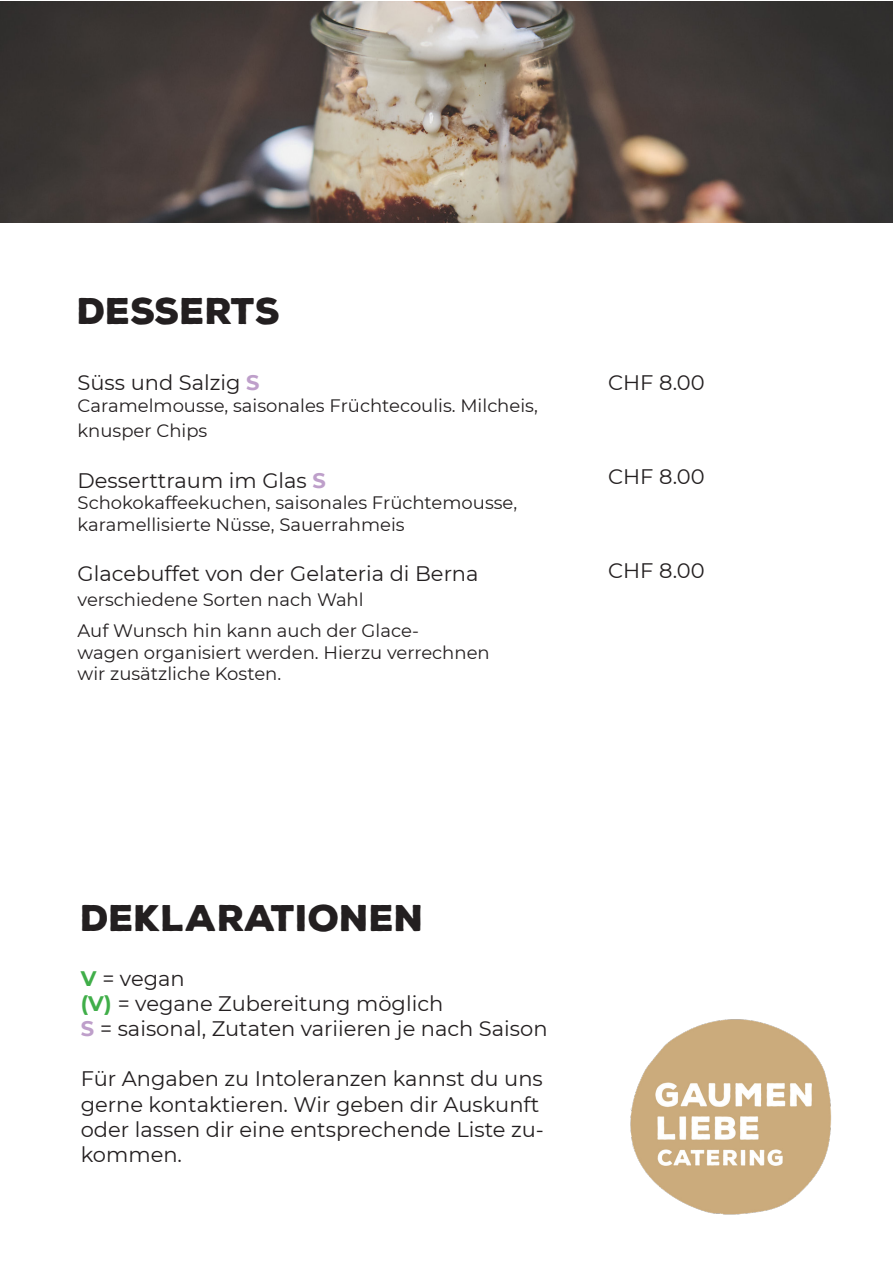
<style>
.page{position:relative;width:893px;height:1263px;background:#fff}
.page>*{position:absolute;margin:0;border:0;box-sizing:border-box;transform-origin:0 0}
.t1{font:900 36px "Nexa Rust Sans";color:#231f20}
.t2{font:21px/25.2px "Montserrat";color:#231f20}
.t3{font:18px/25.2px "Montserrat";color:#231f20}
.s1{font-weight:700;color:#be9fca}
.s2{font-weight:700;color:#40ae49}
</style>
<div class="page">
<img style="left:630px;top:1019px;width:201px;height:196px">
<img style="left:0;top:1px;width:893px;height:221px">
<p class="t1" style="left:78px;top:287px;width:205px">DESSERTS</p>
<p class="t2" style="left:78px;top:369px;width:183px">Süss und Salzig <span class="s1">S</span></p>
<p class="t3" style="left:78px;top:392px;width:462px">Caramelmousse, saisonales Früchtecoulis. Milcheis, knusper Chips</p>
<p class="t2" style="left:78px;top:467px;width:250px">Desserttraum im Glas <span class="s1">S</span></p>
<p class="t3" style="left:78px;top:491px;width:441px;line-height:21.6px">Schokokaffeekuchen, saisonales Früchtemousse, karamellisierte Nüsse, Sauerrahmeis</p>
<p class="t2" style="left:78px;top:560px;width:402px">Glacebuffet von der Gelateria di Berna</p>
<p class="t3" style="left:78px;top:587px;width:288px">verschiedene Sorten nach Wahl</p>
<p class="t3" style="left:78px;top:617px;width:343px">Auf Wunsch hin kann auch der Glace-</p>
<p class="t3" style="left:78px;top:639px;width:414px">wagen organisiert werden. Hierzu verrechnen</p>
<p class="t3" style="left:78px;top:660px;width:205px">wir zusätzliche Kosten.</p>
<p class="t2" style="left:608px;top:369px;width:98px">CHF 8.00</p>
<p class="t2" style="left:608px;top:463px;width:98px">CHF 8.00</p>
<p class="t2" style="left:608px;top:557px;width:98px">CHF 8.00</p>
<p class="t1" style="left:81px;top:894px;width:345px">DEKLARATIONEN</p>
<p class="t2" style="left:81px;top:965px;width:105px"><span class="s2">V</span> = vegan</p>
<p class="t2" style="left:81px;top:990px;width:364px"><span class="s2">(V)</span> = vegane Zubereitung möglich</p>
<p class="t2" style="left:81px;top:1015px;width:468px"><span class="s1">S</span> = saisonal, Zutaten variieren je nach Saison</p>
<p class="t2" style="left:81px;top:1066px;width:465px">Für Angaben zu Intoleranzen kannst du uns gerne kontaktieren. Wir geben dir Auskunft oder lassen dir eine entsprechende Liste zu&shy;kommen.</p>
</div>
